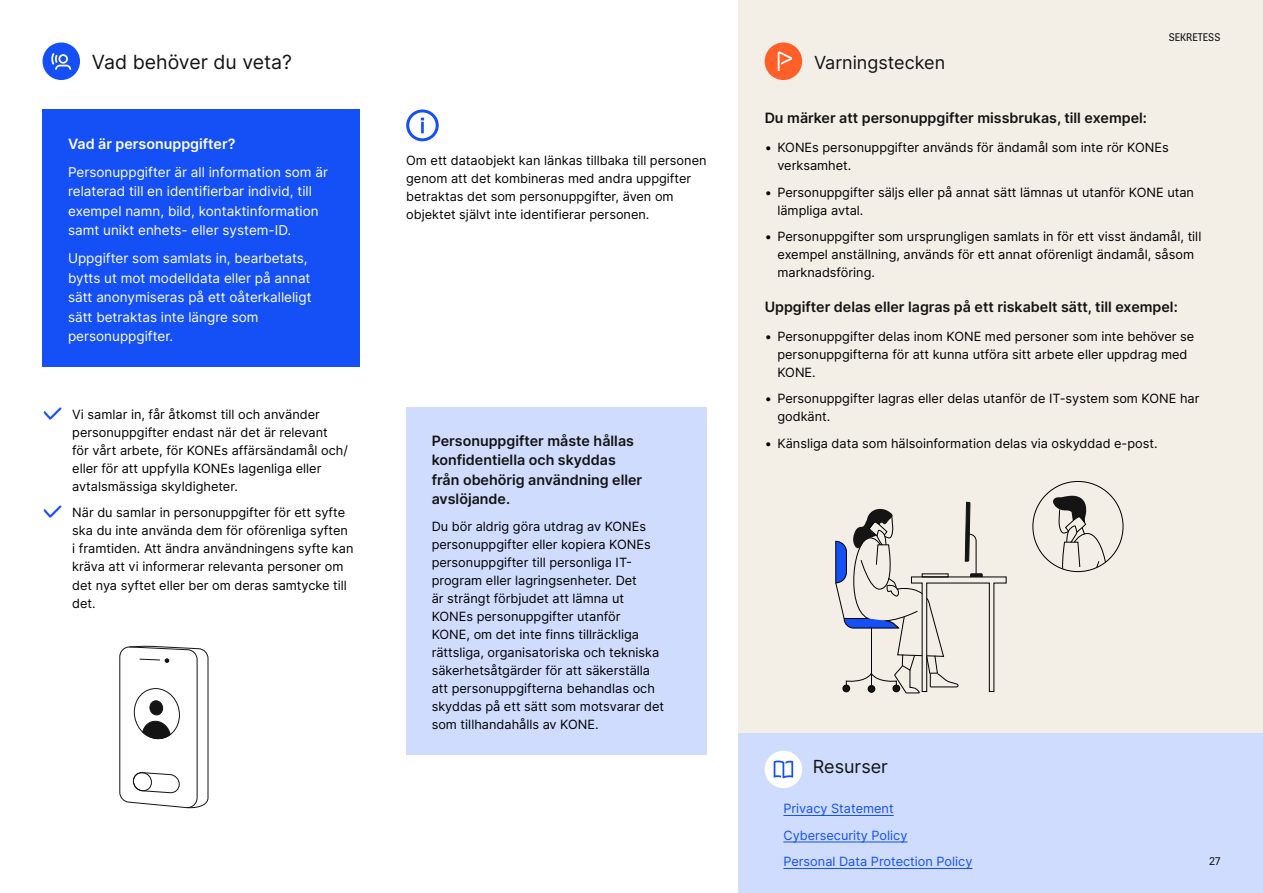
<style>
.page{position:relative;width:1263px;height:893px;background:#fff}
.page>*{position:absolute;margin:0;border:0;box-sizing:border-box;transform-origin:0 0}
.t1{font:19.5px "Inter";color:#141414}
.t2{font:18px "Inter";color:#141414}
.t3{font:600 14.25px/19.5px "Inter";color:#141414}
.t4{font:600 14.25px "Inter";color:#fff}
.t5{font:13.5px/19.5px "Inter";color:#fff}
.t6{font:12.75px/18px "Inter";color:#000}
.t7{font:12.75px/26.5px "Inter";color:#1450f5}
.t8{font:12px "KONE Information";color:#141414}
.s1{font-family:"KONE Information";font-size:28.5px;color:#1450f5}
</style>
<div class="page">
<div style="left:738px;top:0;width:525px;height:893px;background:#f3eee6"></div>
<div style="left:738px;top:733px;width:525px;height:160px;background:#d0dcfd"></div>
<div style="left:43px;top:43px;width:37px;height:37px;background:#1450f5;border-radius:50%"></div>
<svg style="left:51px;top:53px;width:20px;height:17px"></svg>
<div style="left:765px;top:43px;width:37px;height:37px;background:#ff5f28;border-radius:50%"></div>
<svg style="left:778px;top:52px;width:14px;height:19px"></svg>
<div style="left:765px;top:751px;width:37px;height:37px;background:#fff;border-radius:50%"></div>
<svg style="left:774px;top:760px;width:19px;height:18px"></svg>
<svg style="left:406px;top:109px;width:33px;height:32px"></svg>
<svg style="left:835px;top:502px;width:172px;height:191px"></svg>
<svg style="left:1033px;top:493px;width:86px;height:79px"></svg>
<svg style="left:119px;top:645px;width:90px;height:163px"></svg>
<hr style="left:783px;top:815px;width:111px;height:1px;background:#1450f5">
<hr style="left:783px;top:841px;width:124px;height:1px;background:#1450f5">
<hr style="left:783px;top:868px;width:189px;height:1px;background:#1450f5">
<div style="left:43px;top:109px;width:317px;height:258px;background:#1450f5"></div>
<div style="left:406px;top:407px;width:301px;height:347px;background:#d0dcfd"></div>
<h1 class="t1" style="left:92px;top:48px;width:202px">Vad behöver du veta?</h1>
<h2 class="t2" style="left:814px;top:50px;width:133px">Varningstecken</h2>
<p class="t3" style="left:765px;top:108px;width:384px">Du märker att personuppgifter missbrukas, till exempel:</p>
<p class="t8" style="left:1169px;top:29px;width:53px">SEKRETESS</p>
<p class="t4" style="left:68px;top:133px;width:169px">Vad är personuppgifter?</p>
<p class="t5" style="left:68px;top:162px;width:261px">Personuppgifter är all information som är relaterad till en identifierbar individ, till exempel namn, bild, kontaktinformation samt unikt enhets- eller system-ID.</p>
<p class="t5" style="left:68px;top:248px;width:245px">Uppgifter som samlats in, bearbetats, bytts ut mot modelldata eller på annat sätt anonymiseras på ett oåterkalleligt sätt betraktas inte längre som personuppgifter.</p>
<p class="t6" style="left:72px;top:405px;width:277px;text-indent:-30px"><span class="s1">✓</span> Vi samlar in, får åtkomst till och använder personuppgifter endast när det är relevant<br>för vårt arbete, för KONEs affärsändamål och/ eller för att uppfylla KONEs lagenliga eller avtalsmässiga skyldigheter.</p>
<p class="t6" style="left:72px;top:504px;width:283px;text-indent:-30px"><span class="s1">✓</span> När du samlar in personuppgifter för ett syfte ska du inte använda dem för oförenliga syften i framtiden. Att ändra användningens syfte kan kräva att vi informerar relevanta personer om det nya syftet eller ber om deras samtycke till det.</p>
<p class="t6" style="left:406px;top:152px;width:302px">Om ett dataobjekt kan länkas tillbaka till personen genom att det kombineras med andra uppgifter betraktas det som personuppgifter, även om objektet självt inte identifierar personen.</p>
<p class="t3" style="left:432px;top:431px;width:212px">Personuppgifter måste hållas konfidentiella och skyddas från obehörig användning eller avslöjande.</p>
<p class="t6" style="left:432px;top:517px;width:234px">Du bör aldrig göra utdrag av KONEs personuppgifter eller kopiera KONEs personuppgifter till personliga IT&shy;program eller lagringsenheter. Det<br>är strängt förbjudet att lämna ut KONEs personuppgifter utanför<br>KONE, om det inte finns tillräckliga rättsliga, organisatoriska och tekniska säkerhetsåtgärder för att säkerställa att personuppgifterna behandlas och skyddas på ett sätt som motsvarar det som tillhandahålls av KONE.</p>
<p class="t6" style="left:777px;top:138px;width:393px;text-indent:-13px">• KONEs personuppgifter används för ändamål som inte rör KONEs verksamhet.</p>
<p class="t6" style="left:777px;top:183px;width:418px;text-indent:-13px">• Personuppgifter säljs eller på annat sätt lämnas ut utanför KONE utan lämpliga avtal.</p>
<p class="t6" style="left:777px;top:227px;width:425px;text-indent:-13px">• Personuppgifter som ursprungligen samlats in för ett visst ändamål, till exempel anställning, används för ett annat oförenligt ändamål, såsom marknadsföring.</p>
<p class="t3" style="left:765px;top:297px;width:415px">Uppgifter delas eller lagras på ett riskabelt sätt, till exempel:</p>
<p class="t6" style="left:777px;top:327px;width:418px;text-indent:-13px">• Personuppgifter delas inom KONE med personer som inte behöver se personuppgifterna för att kunna utföra sitt arbete eller uppdrag med<br>KONE.</p>
<p class="t6" style="left:777px;top:389px;width:424px;text-indent:-13px">• Personuppgifter lagras eller delas utanför de IT-system som KONE har godkänt.</p>
<p class="t6" style="left:765px;top:434px;width:394px">• Känsliga data som hälsoinformation delas via oskyddad e-post.</p>
<h2 class="t2" style="left:813px;top:753px;width:77px">Resurser</h2>
<p class="t7" style="left:783px;top:795px;width:191px">Privacy Statement<br>Cybersecurity Policy<br>Personal Data Protection Policy</p>
<p class="t8" style="left:1209px;top:853px;width:13px">27</p>
</div>
